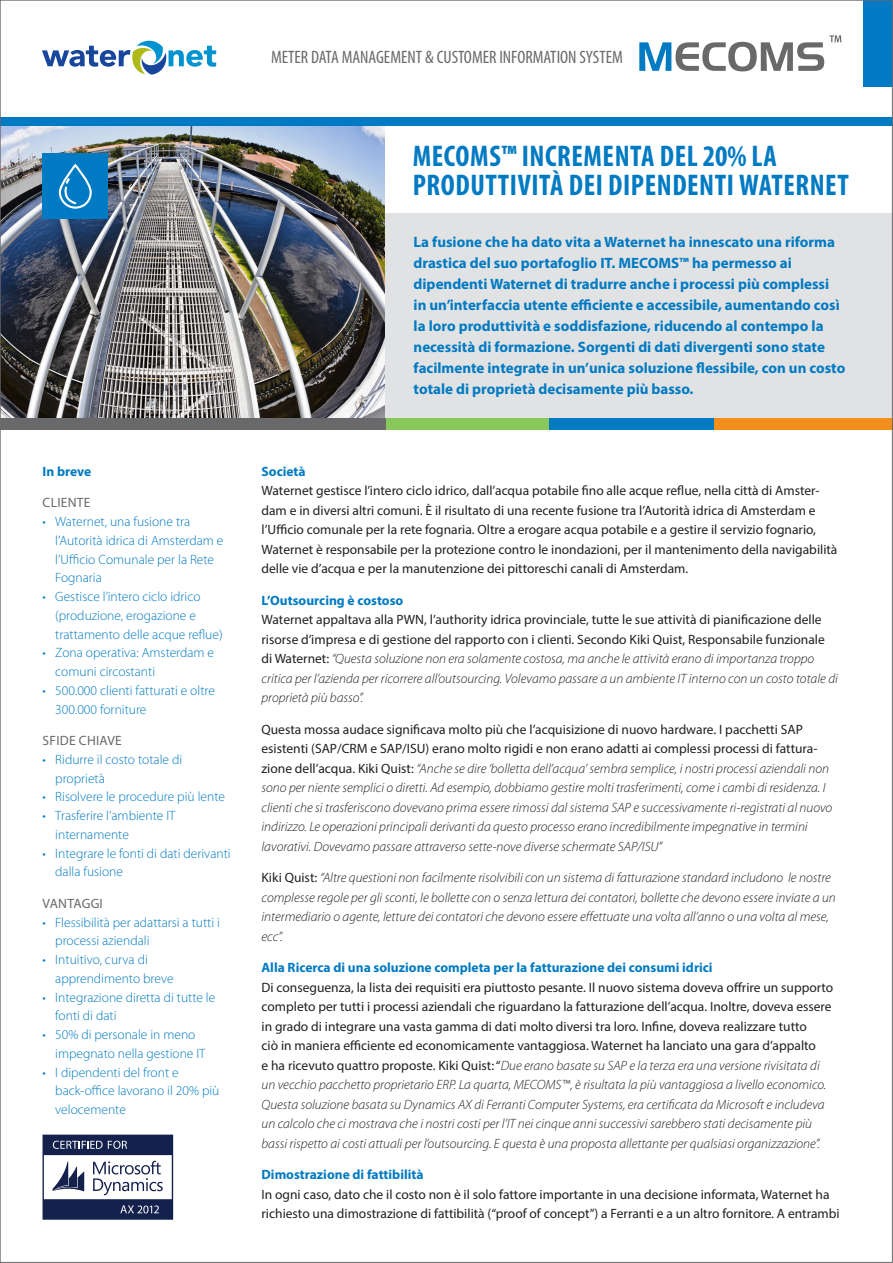
<style>
.page{position:relative;width:893px;height:1263px;background:#fff}
.page>*{position:absolute;margin:0;border:0;box-sizing:border-box;transform-origin:0 0}
.executive_statement{font:700 condensed 30px/28.5px "Myriad Pro";letter-spacing:.02em;color:#007ac2}
.Cover_Title{font:condensed 18px "Myriad Pro";color:#69696c}
.executive_summary{font:700 15px/21px "Myriad Pro";color:#007ac2}
.running_text{font:italic 300 13.5px/19.5px "Myriad Pro";color:#231f20}
.t1{font:300 13.5px/18.8px "Myriad Pro";color:#007ac2}
.running_text-2{font:13.5px/19.5px "Myriad Pro";color:#231f20}
.header_blue{font:700 13.5px "Myriad Pro";color:#007ac2}
.header_links_grey{font:13.5px "Myriad Pro";letter-spacing:.02em;color:#69696c}
.s1{font-weight:400;font-style:normal}
</style>
<div class="page">
<div style="left:378px;top:214px;width:515px;height:205px;background:#e1e2e4"></div>
<img style="left:2px;top:125px;width:383px;height:293px">
<div style="left:863px;top:0;width:30px;height:87px;background:#007ac2"></div>
<svg style="left:43px;top:1134px;width:130px;height:86px"></svg>
<div style="left:0;top:117px;width:893px;height:8px;background:#007ac2"></div>
<svg style="left:639px;top:35px;width:202px;height:36px"></svg>
<div style="left:383px;top:418px;width:167px;height:11px;background:#88c759"></div>
<div style="left:549px;top:418px;width:167px;height:11px;background:#007ac2"></div>
<div style="left:714px;top:418px;width:179px;height:11px;background:#f68e1e"></div>
<div style="left:0;top:418px;width:385px;height:11px;background:#69696c"></div>
<svg style="left:43px;top:40px;width:173px;height:35px"></svg>
<div style="left:43px;top:153px;width:65px;height:65px;background:#007ac2"></div>
<div style="left:59px;top:164px;width:33px;height:45px;border:2px solid #fff;border-radius:15px"></div>
<svg style="left:62px;top:176px;width:15px;height:30px"></svg>
<p class="Cover_Title" style="left:271px;top:47px;width:353px">METER DATA MANAGEMENT &amp; CUSTOMER INFORMATION SYSTEM</p>
<p class="header_blue" style="left:43px;top:462px;width:50px">In breve</p>
<p class="header_links_grey" style="left:43px;top:494px;width:49px">CLIENTE</p>
<p class="t1" style="left:55px;top:512px;width:170px;text-indent:-13px">• Waternet, una fusione tra l’Autorità idrica di Amsterdam e l’Ufficio Comunale per la Rete<br>Fognaria</p>
<p class="t1" style="left:55px;top:587px;width:169px;text-indent:-13px">• Gestisce l’intero ciclo idrico (produzione, erogazione e trattamento delle acque reflue)</p>
<p class="t1" style="left:55px;top:643px;width:160px;text-indent:-13px">• Zona operativa: Amsterdam e comuni circostanti</p>
<p class="t1" style="left:55px;top:681px;width:161px;text-indent:-13px">• 500.000 clienti fatturati e oltre<br>300.000 forniture</p>
<p class="header_links_grey" style="left:43px;top:732px;width:81px">SFIDE CHIAVE</p>
<p class="t1" style="left:55px;top:750px;width:128px;text-indent:-13px">• Ridurre il costo totale di proprietà</p>
<p class="t1" style="left:43px;top:787px;width:184px">• Risolvere le procedure più lente</p>
<p class="t1" style="left:55px;top:806px;width:122px;text-indent:-13px">• Trasferire l’ambiente IT internamente</p>
<p class="t1" style="left:55px;top:843px;width:177px;text-indent:-13px">• Integrare le fonti di dati derivanti dalla fusione</p>
<p class="header_links_grey" style="left:43px;top:895px;width:62px">VANTAGGI</p>
<p class="t1" style="left:55px;top:912px;width:166px;text-indent:-13px">• Flessibilità per adattarsi a tutti i processi aziendali</p>
<p class="t1" style="left:55px;top:950px;width:120px;text-indent:-13px">• Intuitivo, curva di apprendimento breve</p>
<p class="t1" style="left:55px;top:987px;width:162px;text-indent:-13px">• Integrazione diretta di tutte le fonti di dati</p>
<p class="t1" style="left:55px;top:1025px;width:152px;text-indent:-13px">• 50% di personale in meno impegnato nella gestione IT</p>
<p class="t1" style="left:55px;top:1062px;width:166px;text-indent:-13px">• I dipendenti del front e back-office lavorano il 20% più velocemente</p>
<p class="executive_statement" style="left:413px;top:141px;width:437px">MECOMS™ INCREMENTA DEL 20% LA<br>PRODUTTIVITÀ DEI DIPENDENTI WATERNET</p>
<p class="executive_summary" style="left:414px;top:231px;width:433px">La fusione che ha dato vita a Waternet ha innescato una riforma drastica del suo portafoglio IT. MECOMS™ ha permesso ai dipendenti Waternet di tradurre anche i processi più complessi in un’interfaccia utente efficiente e accessibile, aumentando così la loro produttività e soddisfazione, riducendo al contempo la necessità di formazione. Sorgenti di dati divergenti sono state facilmente integrate in un’unica soluzione flessibile, con un costo totale di proprietà decisamente più basso.</p>
<p class="header_blue" style="left:261px;top:462px;width:46px">Società</p>
<p class="running_text-2" style="left:261px;top:481px;width:577px">Waternet gestisce l’intero ciclo idrico, dall’acqua potabile fino alle acque reflue, nella città di Amster&shy;dam e in diversi altri comuni. È il risultato di una recente fusione tra l’Autorità idrica di Amsterdam e l’Ufficio comunale per la rete fognaria. Oltre a erogare acqua potabile e a gestire il servizio fognario, Waternet è responsabile per la protezione contro le inondazioni, per il mantenimento della navigabilità delle vie d’acqua e per la manutenzione dei pittoreschi canali di Amsterdam.</p>
<p class="header_blue" style="left:261px;top:591px;width:143px">L’Outsourcing è costoso</p>
<p class="running_text" style="left:261px;top:610px;width:578px"><span class="s1">Waternet appaltava alla PWN, l’authority idrica provinciale, tutte le sue attività di pianificazione delle risorse d’impresa e di gestione del rapporto con i clienti. Secondo Kiki Quist, Responsabile funzionale di Waternet:</span> “Questa soluzione non era solamente costosa, ma anche le attività erano di importanza troppo critica per l’azienda per ricorrere all’outsourcing. Volevamo passare a un ambiente IT interno con un costo totale di proprietà più basso”.</p>
<p class="running_text" style="left:261px;top:719px;width:572px"><span class="s1">Questa mossa audace significava molto più che l’acquisizione di nuovo hardware. I pacchetti SAP esistenti (SAP/CRM e SAP/ISU) erano molto rigidi e non erano adatti ai complessi processi di fattura&shy;zione dell’acqua. Kiki Quist:</span> “Anche se dire ‘bolletta dell’acqua’ sembra semplice, i nostri processi aziendali non sono per niente semplici o diretti. Ad esempio, dobbiamo gestire molti trasferimenti, come i cambi di residenza. I clienti che si trasferiscono dovevano prima essere rimossi dal sistema SAP e successivamente ri-registrati al nuovo indirizzo. Le operazioni principali derivanti da questo processo erano incredibilmente impegnative in termini lavorativi. Dovevamo passare attraverso sette-nove diverse schermate SAP/ISU”</p>
<p class="running_text" style="left:261px;top:868px;width:576px"><span class="s1">Kiki Quist:</span> “Altre questioni non facilmente risolvibili con un sistema di fatturazione standard includono le nostre complesse regole per gli sconti, le bollette con o senza lettura dei contatori, bollette che devono essere inviate a un intermediario o agente, letture dei contatori che devono essere effettuate una volta all’anno o una volta al mese, ecc”.</p>
<p class="header_blue" style="left:261px;top:959px;width:453px">Alla Ricerca di una soluzione completa per la fatturazione dei consumi idrici</p>
<p class="running_text" style="left:261px;top:977px;width:573px"><span class="s1">Di conseguenza, la lista dei requisiti era piuttosto pesante. Il nuovo sistema doveva offrire un supporto completo per tutti i processi aziendali che riguardano la fatturazione dell’acqua. Inoltre, doveva essere in grado di integrare una vasta gamma di dati molto diversi tra loro. Infine, doveva realizzare tutto<br>ciò in maniera efficiente ed economicamente vantaggiosa. Waternet ha lanciato una gara d’appalto<br>e ha ricevuto quattro proposte. Kiki Quist: “</span>Due erano basate su SAP e la terza era una versione rivisitata di un vecchio pacchetto proprietario ERP. La quarta, MECOMS™, è risultata la più vantaggiosa a livello economico.<br>Questa soluzione basata su Dynamics AX di Ferranti Computer Systems, era certificata da Microsoft e includeva un calcolo che ci mostrava che i nostri costi per l’IT nei cinque anni successivi sarebbero stati decisamente più bassi rispetto ai costi attuali per l’outsourcing. E questa è una proposta allettante per qualsiasi organizzazione”.</p>
<p class="header_blue" style="left:261px;top:1166px;width:164px">Dimostrazione di fattibilità</p>
<p class="running_text-2" style="left:261px;top:1184px;width:580px">In ogni caso, dato che il costo non è il solo fattore importante in una decisione informata, Waternet ha richiesto una dimostrazione di fattibilità (“proof of concept”) a Ferranti e a un altro fornitore. A entrambi</p>
</div>
